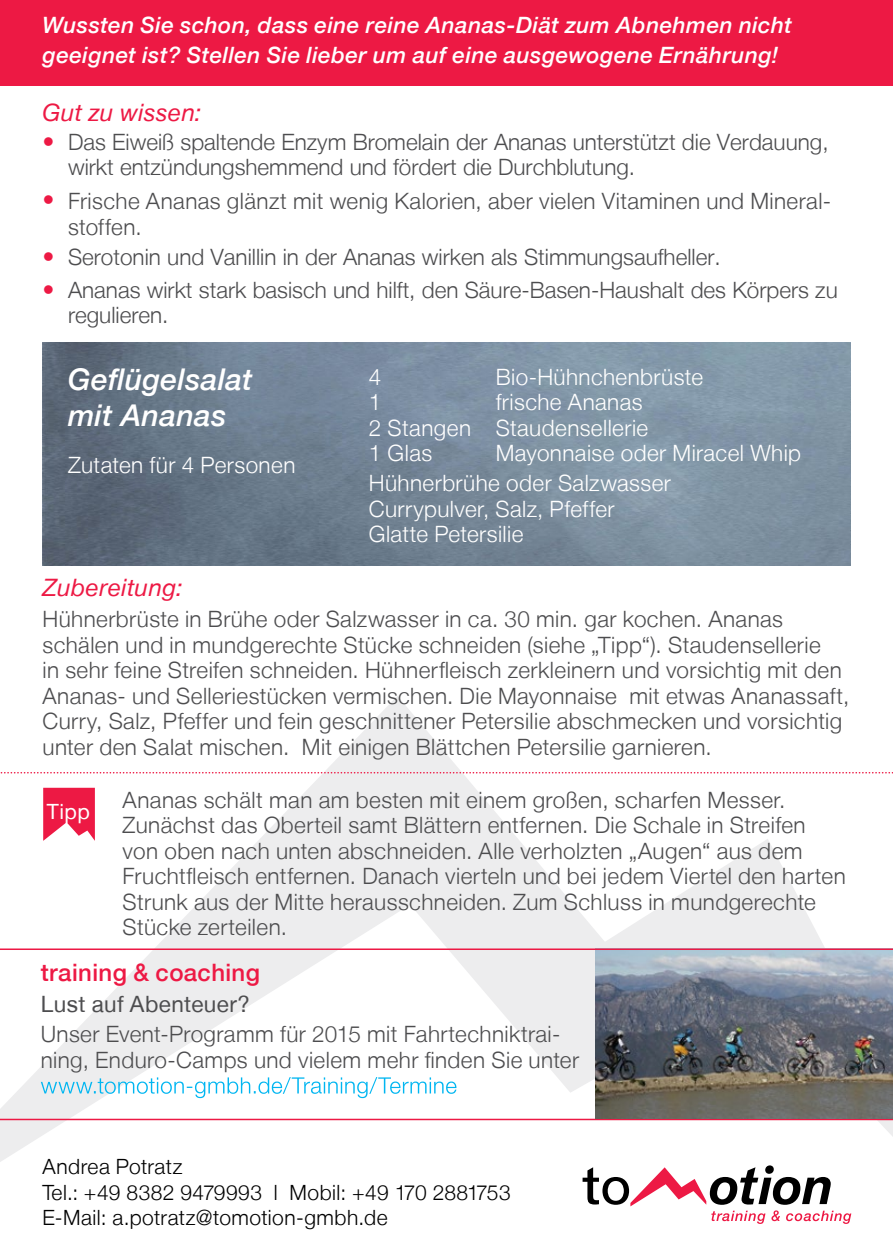
<style>
.page{position:relative;width:893px;height:1259px;background:#fff}
.page>*{position:absolute;margin:0;border:0;box-sizing:border-box;transform-origin:0 0}
.t1{font:italic 500 30px/36px "Helvetica Neue LT";letter-spacing:.01em;color:#fff}
.t2{font:italic 24px "Helvetica Neue LT";letter-spacing:.015em;color:#ed1944}
.t3{font:500 24px "Helvetica Neue LT";letter-spacing:.015em;color:#ed1944}
.t4{font:300 22.5px/25.5px "Helvetica Neue LT";letter-spacing:.015em;color:#4d4d4f}
.t5{font:300 22.5px/25.5px "Helvetica Neue LT";letter-spacing:.02em;color:#fff}
.t6{font:italic 500 22.5px/30px "Helvetica Neue LT";letter-spacing:.02em;color:#fff}
.t7{font:22.5px "Helvetica Neue LT";letter-spacing:.02em;color:#4d4d4f}
.t8{font:300 21px/25.5px "Helvetica Neue LT";letter-spacing:.02em;color:#000}
.t9{font:21px "Helvetica Neue LT";color:#fff}
.s1{font-size:24px;color:#ed1944}
</style>
<div class="page">
<svg style="left:0;top:696px;width:893px;height:466px"></svg>
<div style="left:0;top:0;width:893px;height:85px;background:#ed1944"></div>
<img style="left:43px;top:342px;width:807px;height:224px">
<svg style="left:583px;top:1167px;width:268px;height:57px"></svg>
<hr style="left:0;top:1118px;width:893px;height:2px;background:#ed1944">
<img style="left:595px;top:950px;width:298px;height:168px">
<svg style="left:43px;top:788px;width:52px;height:53px"></svg>
<svg style="left:0;top:772px;width:893px;height:1px"></svg>
<hr style="left:0;top:948px;width:893px;height:2px;background:#ed1944">
<svg style="left:41px;top:1077px;width:415px;height:21px"></svg>
<p class="t6" style="left:43px;top:10px;width:751px">Wussten Sie schon, dass eine reine Ananas-Diät zum Abnehmen nicht geeignet ist? Stellen Sie lieber um auf eine ausgewogene Ernährung!</p>
<p class="t2" style="left:43px;top:98px;width:160px">Gut zu wissen:</p>
<p class="t4" style="left:68px;top:129px;width:762px;text-indent:-26px"><span class="s1">•</span> Das Eiweiß spaltende Enzym Bromelain der Ananas unterstützt die Verdauung, wirkt entzündungshemmend und fördert die Durchblutung.</p>
<p class="t4" style="left:68px;top:188px;width:765px;text-indent:-26px"><span class="s1">•</span> Frische Ananas glänzt mit wenig Kalorien, aber vielen Vitaminen und Mineral&shy;stoffen.</p>
<p class="t4" style="left:43px;top:244px;width:680px"><span class="s1">•</span> Serotonin und Vanillin in der Ananas wirken als Stimmungsaufheller.</p>
<p class="t4" style="left:68px;top:276px;width:771px;text-indent:-26px"><span class="s1">•</span> Ananas wirkt stark basisch und hilft, den Säure-Basen-Haushalt des Körpers zu regulieren.</p>
<h1 class="t1" style="left:68px;top:361px;width:186px">Geflügelsalat mit Ananas</h1>
<p class="t5" style="left:68px;top:451px;width:229px">Zutaten für 4 Personen</p>
<p class="t5" style="left:369px;top:363px;width:14px">4</p>
<p class="t5" style="left:496px;top:363px;width:209px">Bio-Hühnchenbrüste</p>
<p class="t5" style="left:369px;top:389px;width:14px">1</p>
<p class="t5" style="left:369px;top:389px;width:281px;text-indent:127px">frische Ananas<br>2 Stangen Staudensellerie<br>1 Glas</p>
<p class="t5" style="left:369px;top:438px;width:434px;line-height:30px;text-indent:127px">Mayonnaise oder Miracel Whip<br>Hühnerbrühe oder Salzwasser</p>
<p class="t5" style="left:369px;top:495px;width:247px">Currypulver, Salz, Pfeffer<br>Glatte Petersilie</p>
<p class="t2" style="left:43px;top:572px;width:142px">Zubereitung:</p>
<p class="t4" style="left:43px;top:606px;width:808px">Hühnerbrüste in Brühe oder Salzwasser in ca. 30 min. gar kochen. Ananas schälen und in mundgerechte Stücke schneiden (siehe „Tipp“). Staudensellerie<br>in sehr feine Streifen schneiden. Hühnerfleisch zerkleinern und vorsichtig mit den Ananas- und Selleriestücken vermischen. Die Mayonnaise mit etwas Ananassaft, Curry, Salz, Pfeffer und fein geschnittener Petersilie abschmecken und vorsichtig unter den Salat mischen. Mit einigen Blättchen Petersilie garnieren.</p>
<p class="t4" style="left:123px;top:786px;width:725px">Ananas schält man am besten mit einem großen, scharfen Messer.<br>Zunächst das Oberteil samt Blättern entfernen. Die Schale in Streifen von oben nach unten abschneiden. Alle verholzten „Augen“ aus dem Fruchtfleisch entfernen. Danach vierteln und bei jedem Viertel den harten Strunk aus der Mitte herausschneiden. Zum Schluss in mundgerechte Stücke zerteilen.</p>
<p class="t3" style="left:41px;top:958px;width:221px">training &amp; coaching</p>
<p class="t7" style="left:41px;top:991px;width:211px">Lust auf Abenteuer?</p>
<p class="t4" style="left:41px;top:1021px;width:540px">Unser Event-Programm für 2015 mit Fahrtechniktrai&shy;ning, Enduro-Camps und vielem mehr finden Sie unter</p>
<p class="t9" style="left:47px;top:799px;width:44px">Tipp</p>
<p class="t8" style="left:43px;top:1153px;width:470px">Andrea Potratz<br>Tel.: +49 8382 9479993 l Mobil: +49 170 2881753<br>E-Mail: a.potratz@tomotion-gmbh.de</p>
</div>
